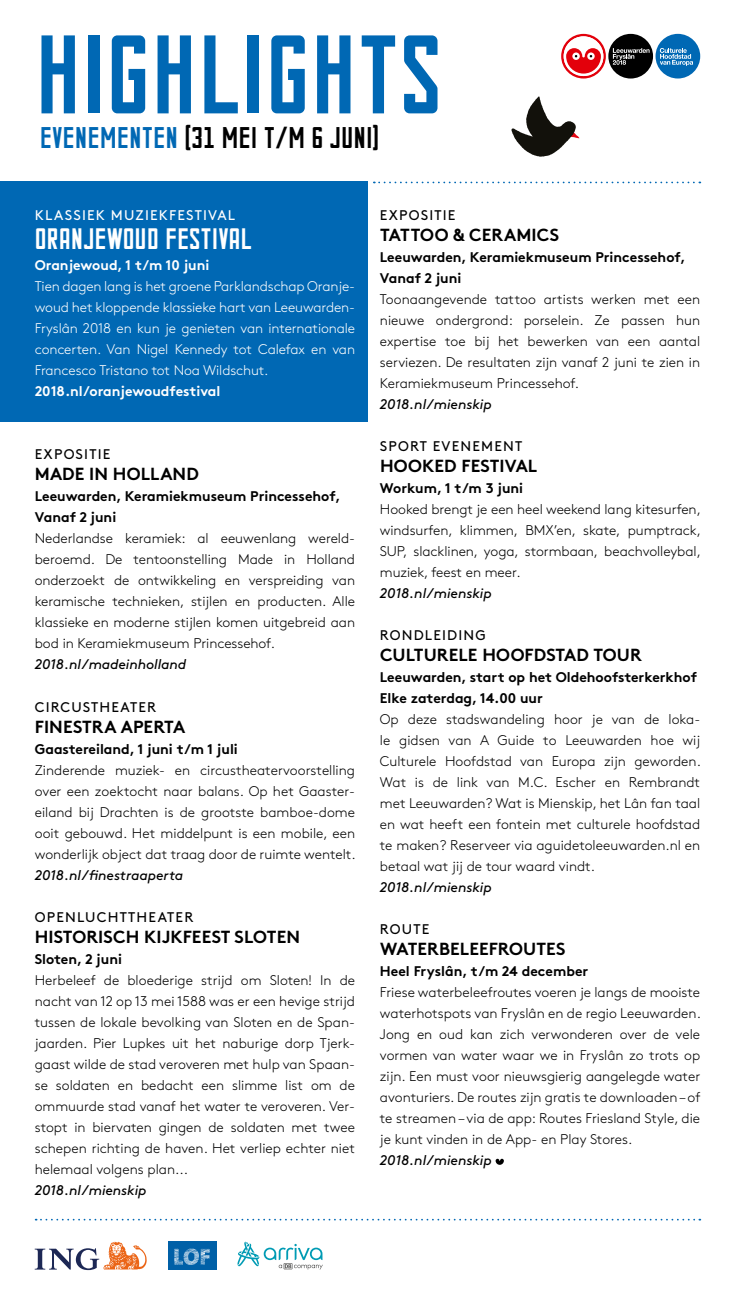
<style>
.page{position:relative;width:735px;height:1290px;background:#fff}
.page>*{position:absolute;margin:0;border:0;box-sizing:border-box;transform-origin:0 0}
.t1{font:condensed 112px "FUNCTION";color:#0068b4}
.t2{font:condensed 30.1px "FUNCTION";color:#000}
.t3{font:condensed 29.75px "FUNCTION";color:#fff}
.t4{font:700 17.5px "Brown";letter-spacing:.005em;color:#000}
.t5{font:300 14px/21px "Brown";letter-spacing:-.005em;color:#000;text-align:justify}
.t6{font:700 14px/21px "Brown";color:#000}
.t7{font:300 14px/21px "Brown";letter-spacing:-.01em;color:#fff;text-align:justify}
.t8{font:italic 14px "Brown";color:#000}
.t9{font:14px "Brown";letter-spacing:.085em;color:#000}
.t10{font:700 14px "Brown";color:#fff}
.t11{font:14px "Brown";letter-spacing:.085em;color:#fff}
.s1{color:#0068b4}
</style>
<div class="page">
<svg style="left:561px;top:34px;width:44px;height:45px"></svg>
<div style="left:655px;top:34px;width:44px;height:44px;background:#0068b4;border-radius:50%"></div>
<svg style="left:659px;top:48px;width:33px;height:18px"></svg>
<div style="left:608px;top:34px;width:44px;height:45px;background:#000;border-radius:50%"></div>
<svg style="left:612px;top:48px;width:37px;height:17px"></svg>
<div style="left:0;top:182px;width:367px;height:240px;background:#0068b4"></div>
<svg style="left:495px;top:1159px;width:8px;height:6px"></svg>
<svg style="left:35px;top:1241px;width:112px;height:29px"></svg>
<div style="left:168px;top:1241px;width:48px;height:28px;background:#0060a7"></div>
<svg style="left:174px;top:1248px;width:35px;height:17px"></svg>
<svg style="left:237px;top:1241px;width:86px;height:28px"></svg>
<svg style="left:511px;top:96px;width:68px;height:61px"></svg>
<svg style="left:36px;top:1219px;width:664px;height:1px"></svg>
<svg style="left:373px;top:182px;width:327px;height:1px"></svg>
<h1 class="t1" style="left:35px;top:14px;width:408px">HIGHLIGHTS</h1>
<h2 class="t2" style="left:40px;top:122px;width:341px"><span class="s1">EVENEMENTEN</span> (31 MEI T/M 6 JUNI)</h2>
<p class="t11" style="left:35px;top:204px;width:202px">KLASSIEK MUZIEKFESTIVAL</p>
<h3 class="t3" style="left:35px;top:223px;width:219px">ORANJEWOUD FESTIVAL</h3>
<p class="t10" style="left:35px;top:254px;width:176px">Oranjewoud, 1 t/m 10 juni</p>
<p class="t7" style="left:35px;top:275px;width:321px">Tien dagen lang is het groene Parklandschap Oranje&shy;woud het kloppende klassieke hart van Leeuwarden-Fryslân 2018 en kun je genieten van internationale concerten. Van Nigel Kennedy tot Calefax en van Francesco Tristano tot Noa Wildschut.</p>
<p class="t10" style="left:35px;top:380px;width:187px">2018.nl/oranjewoudfestival</p>
<p class="t9" style="left:35px;top:444px;width:77px">EXPOSITIE</p>
<p class="t4" style="left:35px;top:460px;width:165px">MADE IN HOLLAND</p>
<p class="t6" style="left:35px;top:485px;width:307px">Leeuwarden, Keramiekmuseum Princessehof,<br>Vanaf 2 juni</p>
<p class="t5" style="left:35px;top:527px;width:321px;text-align:left">Nederlandse keramiek: al eeuwenlang wereld&shy;beroemd. De tentoonstelling Made in Holland onderzoekt de ontwikkeling en verspreiding van keramische technieken, stijlen en producten. Alle klassieke en moderne stijlen komen uitgebreid aan bod in Keramiekmuseum Princessehof.</p>
<p class="t8" style="left:35px;top:654px;width:153px">2018.nl/madeinholland</p>
<p class="t9" style="left:35px;top:696px;width:123px">CIRCUSTHEATER</p>
<p class="t4" style="left:35px;top:712px;width:152px">FINESTRA APERTA</p>
<p class="t6" style="left:35px;top:737px;width:204px">Gaastereiland, 1 juni t/m 1 juli</p>
<p class="t5" style="left:35px;top:758px;width:322px">Zinderende muziek- en circustheatervoorstelling over een zoektocht naar balans. Op het Gaaster&shy;eiland bij Drachten is de grootste bamboe-dome ooit gebouwd. Het middelpunt is een mobile, een wonderlijk object dat traag door de ruimte wentelt.</p>
<p class="t8" style="left:35px;top:864px;width:150px">2018.nl/finestraaperta</p>
<p class="t9" style="left:35px;top:906px;width:160px">OPENLUCHTTHEATER</p>
<p class="t4" style="left:35px;top:922px;width:266px">HISTORISCH KIJKFEEST SLOTEN</p>
<p class="t6" style="left:35px;top:947px;width:89px">Sloten, 2 juni</p>
<p class="t5" style="left:35px;top:968px;width:321px">Herbeleef de bloederige strijd om Sloten! In de nacht van 12 op 13 mei 1588 was er een hevige strijd tussen de lokale bevolking van Sloten en de Span&shy;jaarden. Pier Lupkes uit het naburige dorp Tjerk&shy;gaast wilde de stad veroveren met hulp van Spaan&shy;se soldaten en bedacht een slimme list om de ommuurde stad vanaf het water te veroveren. Ver&shy;stopt in biervaten gingen de soldaten met twee schepen richting de haven. Het verliep echter niet helemaal volgens plan...</p>
<p class="t8" style="left:35px;top:1179px;width:113px">2018.nl/mienskip</p>
<p class="t9" style="left:380px;top:204px;width:77px">EXPOSITIE</p>
<p class="t4" style="left:380px;top:220px;width:180px">TATTOO &amp; CERAMICS</p>
<p class="t6" style="left:379px;top:245px;width:307px">Leeuwarden, Keramiekmuseum Princessehof,<br>Vanaf 2 juni</p>
<p class="t5" style="left:379px;top:287px;width:321px">Toonaangevende tattoo artists werken met een nieuwe ondergrond: porselein. Ze passen hun expertise toe bij het bewerken van een aantal serviezen. De resultaten zijn vanaf 2 juni te zien in Keramiekmuseum Princessehof.</p>
<p class="t8" style="left:379px;top:393px;width:113px">2018.nl/mienskip</p>
<p class="t9" style="left:380px;top:435px;width:144px">SPORT EVENEMENT</p>
<p class="t4" style="left:380px;top:451px;width:159px">HOOKED FESTIVAL</p>
<p class="t6" style="left:379px;top:476px;width:145px">Workum, 1 t/m 3 juni</p>
<p class="t5" style="left:379px;top:497px;width:322px">Hooked brengt je een heel weekend lang kitesurfen, windsurfen, klimmen, BMX’en, skate, pumptrack, SUP, slacklinen, yoga, stormbaan, beachvolleybal, muziek, feest en meer.</p>
<p class="t8" style="left:379px;top:582px;width:113px">2018.nl/mienskip</p>
<p class="t9" style="left:380px;top:624px;width:107px">RONDLEIDING</p>
<p class="t4" style="left:380px;top:640px;width:263px">CULTURELE HOOFDSTAD TOUR</p>
<p class="t6" style="left:379px;top:665px;width:318px">Leeuwarden, start op het Oldehoofsterkerkhof<br>Elke zaterdag, 14.00 uur</p>
<p class="t5" style="left:379px;top:707px;width:322px">Op deze stadswandeling hoor je van de loka&shy;le gidsen van A Guide to Leeuwarden hoe wij Culturele Hoofdstad van Europa zijn geworden.<br>Wat is de link van M.C. Escher en Rembrandt met Leeuwarden? Wat is Mienskip, het Lân fan taal en wat heeft een fontein met culturele hoofdstad te maken? Reserveer via aguidetoleeuwarden.nl en betaal wat jij de tour waard vindt.</p>
<p class="t8" style="left:379px;top:876px;width:113px">2018.nl/mienskip</p>
<p class="t9" style="left:380px;top:918px;width:51px">ROUTE</p>
<p class="t4" style="left:380px;top:934px;width:187px">WATERBELEEFROUTES</p>
<p class="t6" style="left:379px;top:959px;width:210px">Heel Fryslân, t/m 24 december</p>
<p class="t5" style="left:379px;top:980px;width:322px">Friese waterbeleefroutes voeren je langs de mooiste waterhotspots van Fryslân en de regio Leeuwarden.<br>Jong en oud kan zich verwonderen over de vele vormen van water waar we in Fryslân zo trots op zijn. Een must voor nieuwsgierig aangelegde water avonturiers. De routes zijn gratis te downloaden – of te streamen – via de app: Routes Friesland Style, die je kunt vinden in de App- en Play Stores.</p>
<p class="t8" style="left:379px;top:1149px;width:113px">2018.nl/mienskip</p>
</div>
